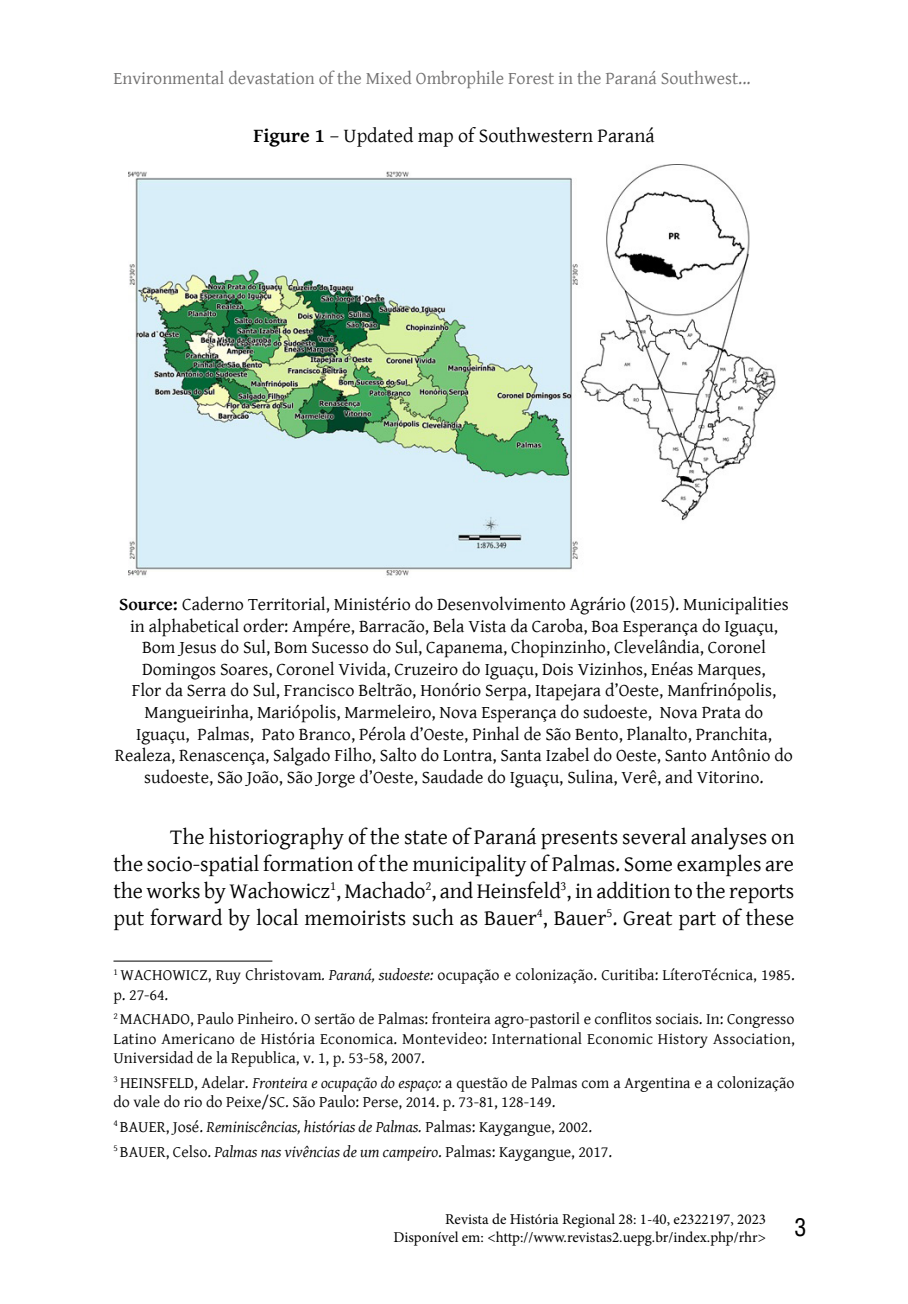
<style>
.page{position:relative;width:908px;height:1304px;background:#fff}
.page>*{position:absolute;margin:0;border:0;box-sizing:border-box;transform-origin:0 0}
.t1{font:22px/27px "Gentium Basic";color:#000;text-align:justify}
.t2{font:20px "Gentium Basic";color:#000}
.t3{font:18px/21.6px "Gentium Basic";color:#000;text-align:center}
.t4{font:18px "Gentium Basic";color:#706f6f}
.t5{font:16px/19.2px "Gentium Basic";color:#000}
.t6{font:15px/18px "Minion Pro";color:#000}
.s1{font-weight:700}
.s2{font-style:italic}
</style>
<div class="page">
<img style="left:128px;top:165px;width:648px;height:411px">
<hr style="left:113px;top:961px;width:159px;height:1px;background:#000">
<p class="t4" style="left:113px;top:65px;width:638px">Environmental devastation of the Mixed Ombrophile Forest in the Paraná Southwest...</p>
<p class="t2" style="left:253px;top:121px;width:402px"><span class="s1">Figure 1</span> – Updated map of Southwestern Paraná</p>
<p class="t3" style="left:115px;top:593px;width:679px"><span class="s1">Source:</span> Caderno Territorial, Ministério do Desenvolvimento Agrário (2015). Municipalities in alphabetical order: Ampére, Barracão, Bela Vista da Caroba, Boa Esperança do Iguaçu, Bom Jesus do Sul, Bom Sucesso do Sul, Capanema, Chopinzinho, Clevelândia, Coronel Domingos Soares, Coronel Vivida, Cruzeiro do Iguaçu, Dois Vizinhos, Enéas Marques,<br>Flor da Serra do Sul, Francisco Beltrão, Honório Serpa, Itapejara d’Oeste, Manfrinópolis, Mangueirinha, Mariópolis, Marmeleiro, Nova Esperança do sudoeste, Nova Prata do<br>Iguaçu, Palmas, Pato Branco, Pérola d’Oeste, Pinhal de São Bento, Planalto, Pranchita, Realeza, Renascença, Salgado Filho, Salto do Lontra, Santa Izabel do Oeste, Santo Antônio do sudoeste, São João, São Jorge d’Oeste, Saudade do Iguaçu, Sulina, Verê, and Vitorino.</p>
<p class="t1" style="left:113px;top:822px;width:682px;text-indent:57px">The historiography of the state of Paraná presents several analyses on the socio-spatial formation of the municipality of Palmas. Some examples are the works by Wachowicz<sup>1</sup>, Machado<sup>2</sup>, and Heinsfeld<sup>3</sup>, in addition to the reports put forward by local memoirists such as Bauer<sup>4</sup>, Bauer<sup>5</sup>. Great part of these</p>
<p class="t5" style="left:113px;top:965px;width:682px"><sup>1</sup> WACHOWICZ, Ruy Christovam<span class="s2">. Paraná, sudoeste:</span> ocupação e colonização. Curitiba: LíteroTécnica, 1985. p. 27-64.</p>
<p class="t5" style="left:113px;top:1009px;width:682px;text-align:justify"><sup>2</sup> MACHADO, Paulo Pinheiro. O sertão de Palmas: fronteira agro-pastoril e conflitos sociais. In: Congresso Latino Americano de História Economica. Montevideo: International Economic History Association, Universidad de la Republica, v. 1, p. 53-58, 2007.</p>
<p class="t5" style="left:113px;top:1072px;width:682px"><sup>3</sup> HEINSFELD, Adelar. <span class="s2">Fronteira e ocupação do espaço:</span> a questão de Palmas com a Argentina e a colonização do vale do rio do Peixe/SC. São Paulo: Perse, 2014. p. 73-81, 128-149.</p>
<p class="t5" style="left:113px;top:1114px;width:500px;line-height:24.8px"><sup>4</sup> BAUER, José. <span class="s2">Reminiscências, histórias de Palmas.</span> Palmas: Kaygangue, 2002.<br><sup>5</sup> BAUER, Celso. <span class="s2">Palmas nas vivências de um campeiro</span>. Palmas: Kaygangue, 2017.</p>
<p class="t6" style="left:393px;top:1210px;width:414px;text-indent:52px">Revista de História Regional 28: 1-40, e2322197, 2023<br>Disponível em: &lt;http://www.revistas2.uepg.br/index.php/rhr&gt; <sup>3</sup></p>
</div>
